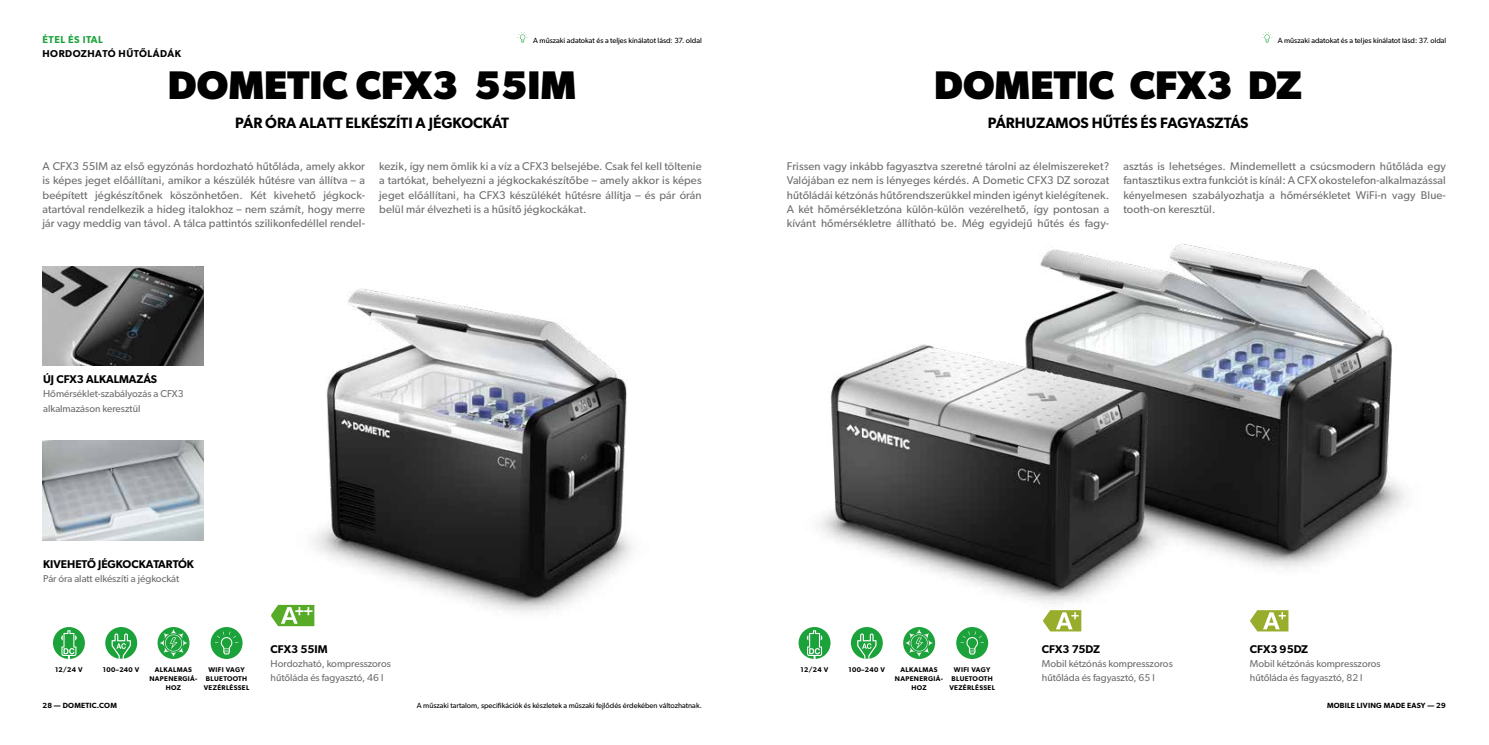
<style>
.page{position:relative;width:1489px;height:745px;background:#fff}
.page>*{position:absolute;margin:0;border:0;box-sizing:border-box;transform-origin:0 0}
.t1{font:700 40px "Gibson";color:#000}
.t2{font:600 15px "Gibson";color:#000}
.t3{font:11.25px/14.1px "Gibson";letter-spacing:.01em;color:#6d6e70;text-align:justify}
.t4{font:600 11.25px "Gibson";color:#000}
.t5{font:10px/14.1px "Gibson";color:#6d6e70}
.t6{font:600 10px "Gibson";letter-spacing:.05em;color:#000}
.t7{font:600 10px "Gibson";letter-spacing:.05em;color:#1ca23a}
.t8{font:7.5px "Gibson";color:#000}
.t9{font:600 7.5px "Gibson";letter-spacing:.025em;color:#000}
.t10{font:600 6.88px/8.8px "Gibson";letter-spacing:.05em;color:#000;text-align:center}
</style>
<div class="page">
<svg style="left:517px;top:32px;width:11px;height:11px"></svg>
<div style="left:53px;top:626px;width:32px;height:32px;background:#1ca23a;border-radius:50%"></div>
<svg style="left:61px;top:630px;width:16px;height:28px"></svg>
<svg style="left:105px;top:626px;width:32px;height:32px"></svg>
<svg style="left:112px;top:633px;width:19px;height:25px"></svg>
<svg style="left:157px;top:626px;width:32px;height:32px"></svg>
<svg style="left:159px;top:628px;width:28px;height:28px"></svg>
<svg style="left:211px;top:626px;width:31px;height:32px"></svg>
<svg style="left:215px;top:631px;width:23px;height:23px"></svg>
<img style="left:271px;top:288px;width:362px;height:339px">
<svg style="left:1262px;top:32px;width:10px;height:11px"></svg>
<img style="left:1218px;top:251px;width:188px;height:318px">
<img style="left:798px;top:243px;width:420px;height:416px">
<svg style="left:1250px;top:610px;width:38px;height:21px"></svg>
<svg style="left:1042px;top:609px;width:39px;height:22px"></svg>
<img style="left:43px;top:266px;width:160px;height:99px">
<img style="left:43px;top:440px;width:160px;height:100px">
<p class="t7" style="left:43px;top:33px;width:62px">ÉTEL ÉS ITAL</p>
<p class="t6" style="left:43px;top:47px;width:140px">HORDOZHATÓ HŰTŐLÁDÁK</p>
<p class="t8" style="left:533px;top:35px;width:170px">A műszaki adatokat és a teljes kínálatot lásd: 37. oldal</p>
<h1 class="t1" style="left:168px;top:62px;width:410px">DOMETIC CFX3 55IM</h1>
<h2 class="t2" style="left:235px;top:113px;width:275px">PÁR ÓRA ALATT ELKÉSZÍTI A JÉGKOCKÁT</h2>
<p class="t3" style="left:43px;top:159px;width:324px">A CFX3 55IM az első egyzónás hordozható hűtőláda, amely akkor is képes jeget előállítani, amikor a készülék hűtésre van állítva – a beépített jégkészítőnek köszönhetően. Két kivehető jégkock&shy;atartóval rendelkezik a hideg italokhoz – nem számít, hogy merre jár vagy meddig van távol. A tálca pattintós szilikonfedéllel rendel-</p>
<p class="t3" style="left:379px;top:159px;width:324px">kezik, így nem ömlik ki a víz a CFX3 belsejébe. Csak fel kell töltenie a tartókat, behelyezni a jégkockakészítőbe – amely akkor is képes jeget előállítani, ha CFX3 készülékét hűtésre állítja – és pár órán belül már élvezheti is a hűsítő jégkockákat.</p>
<p class="t4" style="left:43px;top:372px;width:115px">ÚJ CFX3 ALKALMAZÁS</p>
<p class="t5" style="left:43px;top:386px;width:142px">Hőmérséklet-szabályozás a CFX3 alkalmazáson keresztül</p>
<p class="t4" style="left:43px;top:556px;width:152px">KIVEHETŐ JÉGKOCKATARTÓK</p>
<p class="t5" style="left:43px;top:570px;width:138px">Pár óra alatt elkészíti a jégkockát</p>
<p class="t10" style="left:55px;top:664px;width:29px">12/24 V</p>
<p class="t10" style="left:103px;top:664px;width:38px">100–240 V</p>
<p class="t10" style="left:149px;top:664px;width:50px">ALKALMAS<br>NAPENERGIÁ-<br>HOZ</p>
<p class="t10" style="left:204px;top:664px;width:47px">WIFI VAGY<br>BLUETOOTH<br>VEZÉRLÉSSEL</p>
<p class="t4" style="left:270px;top:641px;width:58px">CFX3 55IM</p>
<p class="t5" style="left:270px;top:655px;width:122px">Hordozható, kompresszoros hűtőláda és fagyasztó, 46 l</p>
<p class="t8" style="left:1277px;top:35px;width:170px">A műszaki adatokat és a teljes kínálatot lásd: 37. oldal</p>
<h1 class="t1" style="left:934px;top:62px;width:369px">DOMETIC CFX3 DZ</h1>
<h2 class="t2" style="left:987px;top:113px;width:262px">PÁRHUZAMOS HŰTÉS ÉS FAGYASZTÁS</h2>
<p class="t3" style="left:786px;top:159px;width:324px">Frissen vagy inkább fagyasztva szeretné tárolni az élelmiszereket?<br>Valójában ez nem is lényeges kérdés. A Dometic CFX3 DZ sorozat hűtőládái kétzónás hűtőrendszerükkel minden igényt kielégítenek.<br>A két hőmérsékletzóna külön-külön vezérelhető, így pontosan a kívánt hőmérsékletre állítható be. Még egyidejű hűtés és fagy-</p>
<p class="t3" style="left:1123px;top:159px;width:324px">asztás is lehetséges. Mindemellett a csúcsmodern hűtőláda egy fantasztikus extra funkciót is kínál: A CFX okostelefon-alkalmazással kényelmesen szabályozhatja a hőmérsékletet WiFi-n vagy Blue&shy;tooth-on keresztül.</p>
<p class="t10" style="left:800px;top:664px;width:29px">12/24 V</p>
<p class="t10" style="left:848px;top:664px;width:38px">100–240 V</p>
<p class="t10" style="left:894px;top:664px;width:50px">ALKALMAS<br>NAPENERGIÁ-<br>HOZ</p>
<p class="t10" style="left:949px;top:664px;width:47px">WIFI VAGY<br>BLUETOOTH<br>VEZÉRLÉSSEL</p>
<p class="t4" style="left:1041px;top:641px;width:59px">CFX3 75DZ</p>
<p class="t5" style="left:1041px;top:655px;width:132px">Mobil kétzónás kompresszoros hűtőláda és fagyasztó, 65 l</p>
<p class="t4" style="left:1249px;top:641px;width:60px">CFX3 95DZ</p>
<p class="t5" style="left:1249px;top:655px;width:132px">Mobil kétzónás kompresszoros hűtőláda és fagyasztó, 82 l</p>
<p class="t9" style="left:43px;top:701px;width:76px">28 — DOMETIC.COM</p>
<p class="t8" style="left:417px;top:700px;width:286px">A műszaki tartalom, specifikációk és készletek a műszaki fejlődés érdekében változhatnak.</p>
<p class="t9" style="left:1326px;top:701px;width:120px">MOBILE LIVING MADE EASY — 29</p>
</div>
